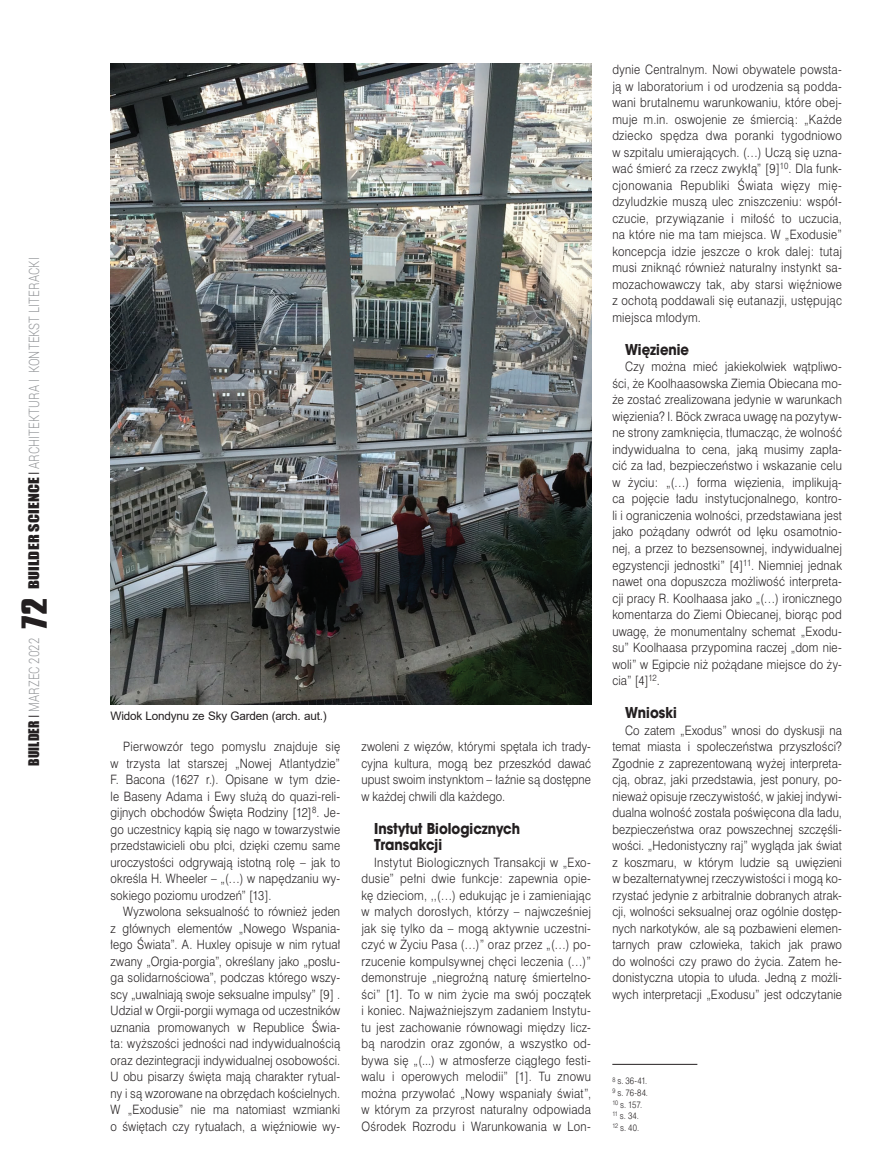
<style>
.page{position:relative;width:893px;height:1170px;background:#fff}
.page>*{position:absolute;margin:0;border:0;box-sizing:border-box;transform-origin:0 0}
.srodtytul{font:700 16.5px/16.5px "Avant Gar Got Itc TEE";color:#231f20;scale:.9 1}
.t1{font:300 14.25px "Roboto";letter-spacing:.01em;color:#939598;scale:.8 1}
.tekst_swiss{font:12px/16.5px "Swis 721 Lt PL";letter-spacing:.015em;color:#231f20;text-align:justify;scale:.89 1}
.Fot_podpis{font:11.7px "Arial";letter-spacing:-.015em;color:#231f20}
.LITERATURA_WYLICZENI{font:8.7px "Swis 721 Lt PL";letter-spacing:.01em;color:#231f20;scale:.86 1}
.s1{font-family:"Impact";font-weight:400;font-size:13.5px;color:#231f20}
.s2{font-family:"Swis 721 Lt PL";font-weight:400;font-size:13.5px;color:#231f20}
.s3{font-family:"Compacta PL";font-weight:700;font-size:30px;color:#231f20}
</style>
<div class="page">
<hr style="left:612px;top:1063px;width:85px;height:1px;background:#231f20">
<img style="left:111px;top:64px;width:480px;height:640px">
<p class="t1" style="left:24px;top:589px;width:416px;rotate:-90deg"><span class="s1">BUILDER SCIENCE</span> <span class="s2">I</span> ARCHITEKTURA I KONTEKST LITERACKI</p>
<p class="t1" style="left:24px;top:765px;width:211px;rotate:-90deg"><span class="s1">BUILDER</span> <span class="s2">I</span> MARZEC 2022 <span class="s3">72</span></p>
<p class="Fot_podpis" style="left:111px;top:707px;width:218px">Widok Londynu ze Sky Garden (arch. aut.)</p>
<p class="tekst_swiss" style="left:111px;top:738px;width:260px;text-indent:13px">Pierwowzór tego pomysłu znajduje się w trzysta lat starszej „Nowej Atlantydzie” F. Bacona (1627 r.). Opisane w tym dzie&shy;le Baseny Adama i Ewy służą do quazi-reli&shy;gijnych obchodów Święta Rodziny [12]<sup>8</sup>. Je&shy;go uczestnicy kąpią się nago w towarzystwie przedstawicieli obu płci, dzięki czemu same uroczystości odgrywają istotną rolę – jak to określa H. Wheeler – „(…) w napędzaniu wy&shy;sokiego poziomu urodzeń” [13].</p>
<p class="tekst_swiss" style="left:111px;top:903px;width:259px;text-indent:13px">Wyzwolona seksualność to również jeden z głównych elementów „Nowego Wspania&shy;łego Świata”. A. Huxley opisuje w nim rytuał zwany „Orgia-porgia”, określany jako „posłu&shy;ga solidarnościowa”, podczas którego wszy&shy;scy „uwalniają swoje seksualne impulsy” [9] .<br>Udział w Orgii-porgii wymaga od uczestników uznania promowanych w Republice Świa&shy;ta: wyższości jedności nad indywidualnością oraz dezintegracji indywidualnej osobowości.<br>U obu pisarzy święta mają charakter rytual&shy;ny i są wzorowane na obrzędach kościelnych.<br>W „Exodusie” nie ma natomiast wzmianki o świętach czy rytuałach, a więźniowie wy-</p>
<p class="tekst_swiss" style="left:361px;top:738px;width:259px">zwoleni z więzów, którymi spętała ich trady&shy;cyjna kultura, mogą bez przeszkód dawać upust swoim instynktom – łaźnie są dostępne w każdej chwili dla każdego.</p>
<p class="srodtytul" style="left:374px;top:819px;width:164px">Instytut Biologicznych<br>Transakcji</p>
<p class="tekst_swiss" style="left:361px;top:853px;width:259px;text-indent:13px">Instytut Biologicznych Transakcji w „Exo&shy;dusie” pełni dwie funkcje: zapewnia opie&shy;kę dzieciom, ,,(…) edukując je i zamieniając w małych dorosłych, którzy – najwcześniej jak się tylko da – mogą aktywnie uczestni&shy;czyć w Życiu Pasa (…)” oraz przez „(…) po&shy;rzucenie kompulsywnej chęci leczenia (…)” demonstruje „niegroźną naturę śmiertelno&shy;ści” [1]. To w nim życie ma swój początek i koniec. Najważniejszym zadaniem Instytu&shy;tu jest zachowanie równowagi między licz&shy;bą narodzin oraz zgonów, a wszystko od&shy;bywa się „(...) w atmosferze ciągłego festi&shy;walu i operowych melodii” [1]. Tu znowu można przywołać „Nowy wspaniały świat”, w którym za przyrost naturalny odpowiada Ośrodek Rozrodu i Warunkowania w Lon-</p>
<p class="tekst_swiss" style="left:612px;top:61px;width:259px">dynie Centralnym. Nowi obywatele powsta&shy;ją w laboratorium i od urodzenia są podda&shy;wani brutalnemu warunkowaniu, które obej&shy;muje m.in. oswojenie ze śmiercią: „Każde dziecko spędza dwa poranki tygodniowo w szpitalu umierających. (…) Uczą się uzna&shy;wać śmierć za rzecz zwykłą” [9]<sup>10</sup>. Dla funk&shy;cjonowania Republiki Świata więzy mię&shy;dzyludzkie muszą ulec zniszczeniu: współ&shy;czucie, przywiązanie i miłość to uczucia, na które nie ma tam miejsca. W „Exodusie” koncepcja idzie jeszcze o krok dalej: tutaj musi zniknąć również naturalny instynkt sa&shy;mozachowawczy tak, aby starsi więźniowe z ochotą poddawali się eutanazji, ustępując miejsca młodym.</p>
<p class="srodtytul" style="left:625px;top:341px;width:73px">Więzienie</p>
<p class="tekst_swiss" style="left:612px;top:358px;width:259px;text-indent:13px">Czy można mieć jakiekolwiek wątpliwo&shy;ści, że Koolhaasowska Ziemia Obiecana mo&shy;że zostać zrealizowana jedynie w warunkach więzienia? I. Böck zwraca uwagę na pozytyw&shy;ne strony zamknięcia, tłumacząc, że wolność indywidualna to cena, jaką musimy zapła&shy;cić za ład, bezpieczeństwo i wskazanie celu w życiu: „(…) forma więzienia, implikują&shy;ca pojęcie ładu instytucjonalnego, kontro&shy;li i ograniczenia wolności, przedstawiana jest jako pożądany odwrót od lęku osamotnio&shy;nej, a przez to bezsensownej, indywidualnej egzystencji jednostki” [4]<sup>11</sup>. Niemniej jednak nawet ona dopuszcza możliwość interpreta&shy;cji pracy R. Koolhaasa jako „(…) ironicznego komentarza do Ziemi Obiecanej, biorąc pod uwagę, że monumentalny schemat „Exodu&shy;su” Koolhaasa przypomina raczej „dom nie&shy;woli” w Egipcie niż pożądane miejsce do ży&shy;cia” [4]<sup>12</sup>.</p>
<p class="srodtytul" style="left:625px;top:704px;width:59px">Wnioski</p>
<p class="tekst_swiss" style="left:612px;top:721px;width:259px;text-indent:13px">Co zatem „Exodus” wnosi do dyskusji na temat miasta i społeczeństwa przyszłości?<br>Zgodnie z zaprezentowaną wyżej interpreta&shy;cją, obraz, jaki przedstawia, jest ponury, po&shy;nieważ opisuje rzeczywistość, w jakiej indywi&shy;dualna wolność została poświęcona dla ładu, bezpieczeństwa oraz powszechnej szczęśli&shy;wości. „Hedonistyczny raj” wygląda jak świat z koszmaru, w którym ludzie są uwięzieni w bezalternatywnej rzeczywistości i mogą ko&shy;rzystać jedynie z arbitralnie dobranych atrak&shy;cji, wolności seksualnej oraz ogólnie dostęp&shy;nych narkotyków, ale są pozbawieni elemen&shy;tarnych praw człowieka, takich jak prawo do wolności czy prawo do życia. Zatem he&shy;donistyczna utopia to ułuda. Jedną z możli&shy;wych interpretacji „Exodusu” jest odczytanie</p>
<p class="LITERATURA_WYLICZENI" style="left:612px;top:1075px;width:42px"><sup>8</sup> s. 36-41.</p>
<p class="LITERATURA_WYLICZENI" style="left:612px;top:1086px;width:43px"><sup>9</sup> s. 76-84.</p>
<p class="LITERATURA_WYLICZENI" style="left:612px;top:1098px;width:36px"><sup>10</sup> s. 157.</p>
<p class="LITERATURA_WYLICZENI" style="left:612px;top:1109px;width:32px"><sup>11</sup> s. 34.</p>
<p class="LITERATURA_WYLICZENI" style="left:612px;top:1121px;width:33px"><sup>12</sup> s. 40.</p>
</div>
